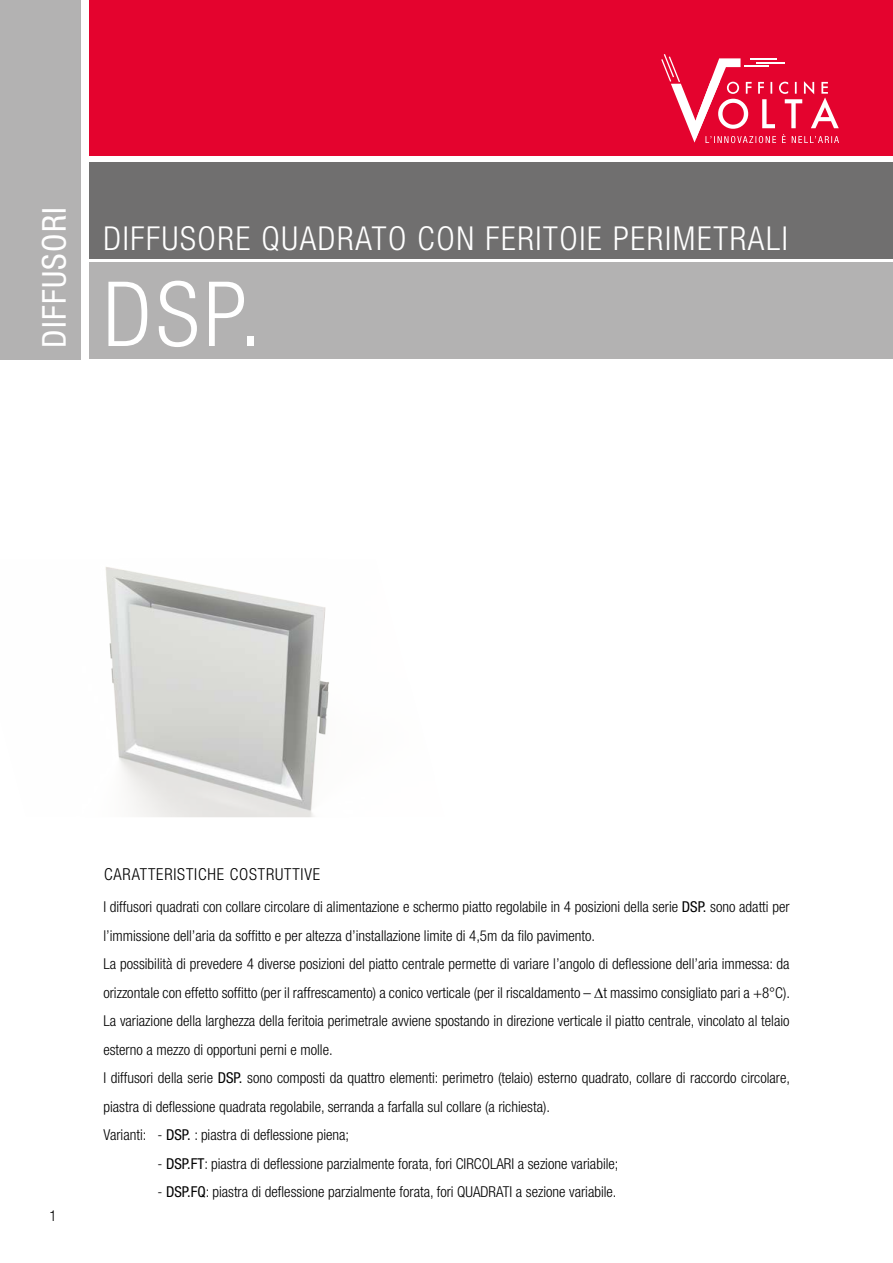
<style>
.page{position:relative;width:893px;height:1263px;background:#fff}
.page>*{position:absolute;margin:0;border:0;box-sizing:border-box;transform-origin:0 0}
.t1{font:300 condensed 90px "Helvetica Neue LT Std";color:#fff}
.t2{font:300 condensed 33px "Helvetica Neue LT Std";letter-spacing:.05em;color:#fff}
.t3{font:condensed 33px "Helvetica Neue LT Pro";letter-spacing:.04em;color:#fff}
.t4{font:300 condensed 16.5px "Helvetica Neue LT Std";letter-spacing:.05em;color:#000}
.t5{font:300 condensed 15px/28.5px "Helvetica Neue LT Std";color:#000}
.s1{font-weight:400}
</style>
<div class="page">
<div style="left:89px;top:262px;width:804px;height:97px;background:#b3b2b2"></div>
<div style="left:89px;top:0;width:804px;height:155px;background:#e4032e"></div>
<div style="left:0;top:0;width:81px;height:359px;background:#b3b2b2"></div>
<div style="left:89px;top:162px;width:804px;height:97px;background:#706f6f"></div>
<svg style="left:661px;top:54px;width:178px;height:89px"></svg>
<img style="left:105px;top:567px;width:224px;height:250px">
<h2 class="t3" style="left:35px;top:348px;width:142px;rotate:-90deg">DIFFUSORI</h2>
<h2 class="t2" style="left:103px;top:220px;width:686px">DIFFUSORE QUADRATO CON FERITOIE PERIMETRALI</h2>
<h1 class="t1" style="left:103px;top:263px;width:160px">DSP.</h1>
<p class="t5" style="left:50px;top:1201px;width:9px">1</p>
<p class="t4" style="left:104px;top:865px;width:218px">CARATTERISTICHE COSTRUTTIVE</p>
<p class="t5" style="left:103px;top:892px;width:688px">I diffusori quadrati con collare circolare di alimentazione e schermo piatto regolabile in 4 posizioni della serie <span class="s1">DSP.</span> sono adatti per l’immissione dell’aria da soffitto e per altezza d’installazione limite di 4,5m da filo pavimento.<br>La possibilità di prevedere 4 diverse posizioni del piatto centrale permette di variare l’angolo di deflessione dell’aria immessa: da orizzontale con effetto soffitto (per il raffrescamento) a conico verticale (per il riscaldamento – t massimo consigliato pari a +8°C).<br>La variazione della larghezza della feritoia perimetrale avviene spostando in direzione verticale il piatto centrale, vincolato al telaio esterno a mezzo di opportuni perni e molle.<br>I diffusori della serie <span class="s1">DSP.</span> sono composti da quattro elementi: perimetro (telaio) esterno quadrato, collare di raccordo circolare, piastra di deflessione quadrata regolabile, serranda a farfalla sul collare (a richiesta).<br>Varianti: - <span class="s1">DSP.</span> : piastra di deflessione piena;</p>
<p class="t5" style="left:157px;top:1149px;width:463px">- <span class="s1">DSP.FT</span>: piastra di deflessione parzialmente forata, fori CIRCOLARI a sezione variabile;</p>
<p class="t5" style="left:157px;top:1177px;width:461px">- <span class="s1">DSP.FQ</span>: piastra di deflessione parzialmente forata, fori QUADRATI a sezione variabile.</p>
</div>
